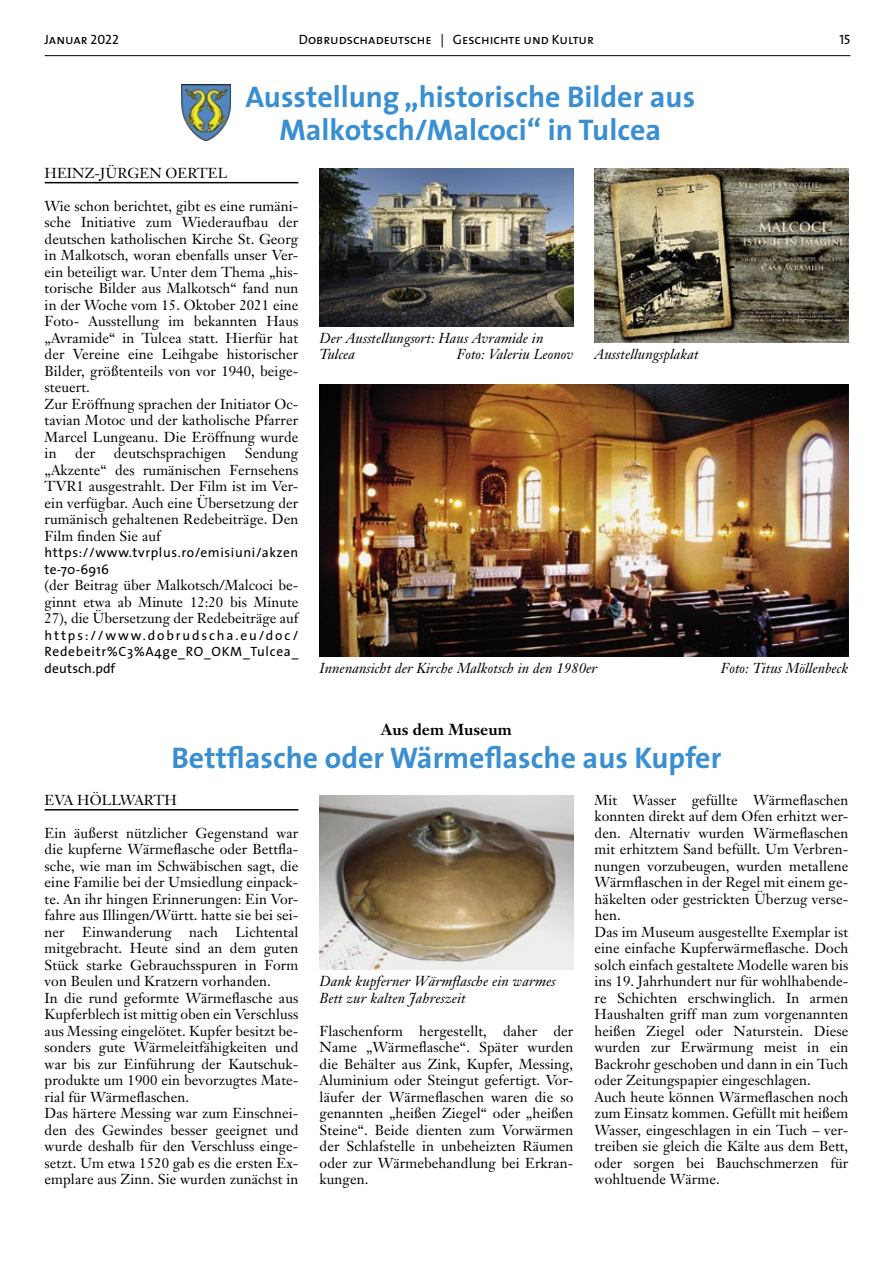
<style>
.page{position:relative;width:893px;height:1263px;background:#fff}
.page>*{position:absolute;margin:0;border:0;box-sizing:border-box;transform-origin:0 0}
.t1{font:700 30px/33px "The Sans";color:#398fd1;text-align:center}
.t2{font:700 15.75px "Janson Text";color:#000}
.t3{font:14.25px/16.5px "Janson Text";letter-spacing:.005em;color:#000}
.t4{font:italic 14.25px/16.5px "Janson Text";letter-spacing:.005em;color:#000}
.t5{font:13.5px/16.5px "The Sans";letter-spacing:.045em;color:#000}
.t6{font:13.5px "The Sans Caps";color:#000}
</style>
<div class="page">
<hr style="left:45px;top:55px;width:805px;height:1px;background:#000">
<hr style="left:45px;top:182px;width:253px;height:1px;background:#000">
<img style="left:320px;top:168px;width:253px;height:159px">
<img style="left:595px;top:168px;width:253px;height:175px">
<img style="left:320px;top:385px;width:528px;height:271px">
<hr style="left:45px;top:809px;width:253px;height:1px;background:#000">
<img style="left:320px;top:795px;width:253px;height:175px">
<img style="left:181px;top:85px;width:50px;height:55px">
<p class="t6" style="left:45px;top:28px;width:76px">Januar 2022</p>
<p class="t6" style="left:299px;top:28px;width:297px">Dobrudschadeutsche | Geschichte und Kultur</p>
<p class="t6" style="left:839px;top:28px;width:13px">15</p>
<h1 class="t1" style="left:245px;top:79px;width:451px">Ausstellung „historische Bilder aus<br>Malkotsch/Malcoci“ in Tulcea</h1>
<p class="t3" style="left:45px;top:164px;width:184px">HEINZ-JÜRGEN OERTEL</p>
<p class="t3" style="left:45px;top:197px;width:255px">Wie schon berichtet, gibt es eine rumäni&shy;sche Initiative zum Wiederaufbau der deutschen katholischen Kirche St. Georg in Malkotsch, woran ebenfalls unser Ver&shy;ein beteiligt war. Unter dem Thema „his&shy;torische Bilder aus Malkotsch“ fand nun in der Woche vom 15. Oktober 2021 eine Foto- Ausstellung im bekannten Haus „Avramide“ in Tulcea statt. Hierfür hat der Vereine eine Leihgabe historischer Bilder, größtenteils von vor 1940, beige&shy;steuert.<br>Zur Eröffnung sprachen der Initiator Oc&shy;tavian Motoc und der katholische Pfarrer Marcel Lungeanu. Die Eröffnung wurde in</p>
<p class="t3" style="left:45px;top:445px;width:255px;text-align:justify;text-indent:200px">Sendung „Akzente“ des rumänischen Fernsehens TVR1 ausgestrahlt. Der Film ist im Ver&shy;ein verfügbar. Auch eine Übersetzung der rumänisch gehaltenen Redebeiträge. Den Film finden Sie auf</p>
<p class="t5" style="left:45px;top:544px;width:255px">https://www.tvrplus.ro/emisiuni/akzen te-70-6916</p>
<p class="t3" style="left:45px;top:577px;width:255px;text-align:justify">(der Beitrag über Malkotsch/Malcoci be&shy;ginnt etwa ab Minute 12:20 bis Minute 27), die Übersetzung der Redebeiträge auf</p>
<p class="t5" style="left:45px;top:626px;width:255px;text-align:justify">https://www.dobrudscha.eu/doc/ Redebeitr%C3%A4ge_RO_OKM_Tulcea_ deutsch.pdf</p>
<p class="t3" style="left:75px;top:445px;width:21px">der</p>
<p class="t3" style="left:114px;top:445px;width:114px">deutschsprachigen</p>
<p class="t4" style="left:320px;top:330px;width:225px">Der Ausstellungsort: Haus Avramide in<br>Tulcea</p>
<p class="t4" style="left:457px;top:346px;width:118px">Foto: Valeriu Leonov</p>
<p class="t4" style="left:595px;top:346px;width:106px">Ausstellungsplakat</p>
<p class="t4" style="left:320px;top:660px;width:279px">Innenansicht der Kirche Malkotsch in den 1980er</p>
<p class="t4" style="left:721px;top:660px;width:129px">Foto: Titus Möllenbeck</p>
<p class="t2" style="left:381px;top:719px;width:132px">Aus dem Museum</p>
<h1 class="t1" style="left:172px;top:740px;width:551px">Bettflasche oder Wärmeflasche aus Kupfer</h1>
<p class="t3" style="left:45px;top:791px;width:134px">EVA HÖLLWARTH</p>
<p class="t3" style="left:45px;top:824px;width:255px">Ein äußerst nützlicher Gegenstand war die kupferne Wärmeflasche oder Bettfla&shy;sche, wie man im Schwäbischen sagt, die eine Familie bei der Umsiedlung einpack&shy;te. An ihr hingen Erinnerungen: Ein Vor&shy;fahre aus Illingen/Württ. hatte sie bei sei&shy;ner Einwanderung nach Lichtental mitgebracht. Heute sind an dem guten Stück starke Gebrauchsspuren in Form von Beulen und Kratzern vorhanden.<br>In die rund geformte Wärmeflasche aus Kupferblech ist mittig oben ein Verschluss aus Messing eingelötet. Kupfer besitzt be&shy;sonders gute Wärmeleitfähigkeiten und war bis zur Einführung der Kautschuk&shy;produkte um 1900 ein bevorzugtes Mate&shy;rial für Wärmeflaschen.<br>Das härtere Messing war zum Einschnei&shy;den des Gewindes besser geeignet und wurde deshalb für den Verschluss einge&shy;setzt. Um etwa 1520 gab es die ersten Ex&shy;emplare aus Zinn. Sie wurden zunächst in</p>
<p class="t4" style="left:320px;top:973px;width:238px">Dank kupferner Wärmflasche ein warmes<br>Bett zur kalten Jahreszeit</p>
<p class="t3" style="left:320px;top:1022px;width:255px;text-align:justify">Flaschenform hergestellt, daher der Name „Wärmeflasche“. Später wurden die Behälter aus Zink, Kupfer, Messing, Aluminium oder Steingut gefertigt. Vor&shy;läufer der Wärmeflaschen waren die so genannten „heißen Ziegel“ oder „heißen Steine“. Beide dienten zum Vorwärmen der Schlafstelle in unbeheizten Räumen oder zur Wärmebehandlung bei Erkran&shy;kungen.</p>
<p class="t3" style="left:595px;top:791px;width:255px">Mit Wasser gefüllte Wärmeflaschen konnten direkt auf dem Ofen erhitzt wer&shy;den. Alternativ wurden Wärmeflaschen mit erhitztem Sand befüllt. Um Verbren&shy;nungen vorzubeugen, wurden metallene Wärmflaschen in der Regel mit einem ge&shy;häkelten oder gestrickten Überzug verse&shy;hen.<br>Das im Museum ausgestellte Exemplar ist eine einfache Kupferwärmeflasche. Doch solch einfach gestaltete Modelle waren bis ins 19. Jahrhundert nur für wohlhabende&shy;re Schichten erschwinglich. In armen Haushalten griff man zum vorgenannten heißen Ziegel oder Naturstein. Diese wurden zur Erwärmung meist in ein Backrohr geschoben und dann in ein Tuch oder Zeitungspapier eingeschlagen.<br>Auch heute können Wärmeflaschen noch zum Einsatz kommen. Gefüllt mit heißem Wasser, eingeschlagen in ein Tuch – ver&shy;treiben sie gleich die Kälte aus dem Bett, oder sorgen bei Bauchschmerzen für wohltuende Wärme.</p>
</div>
